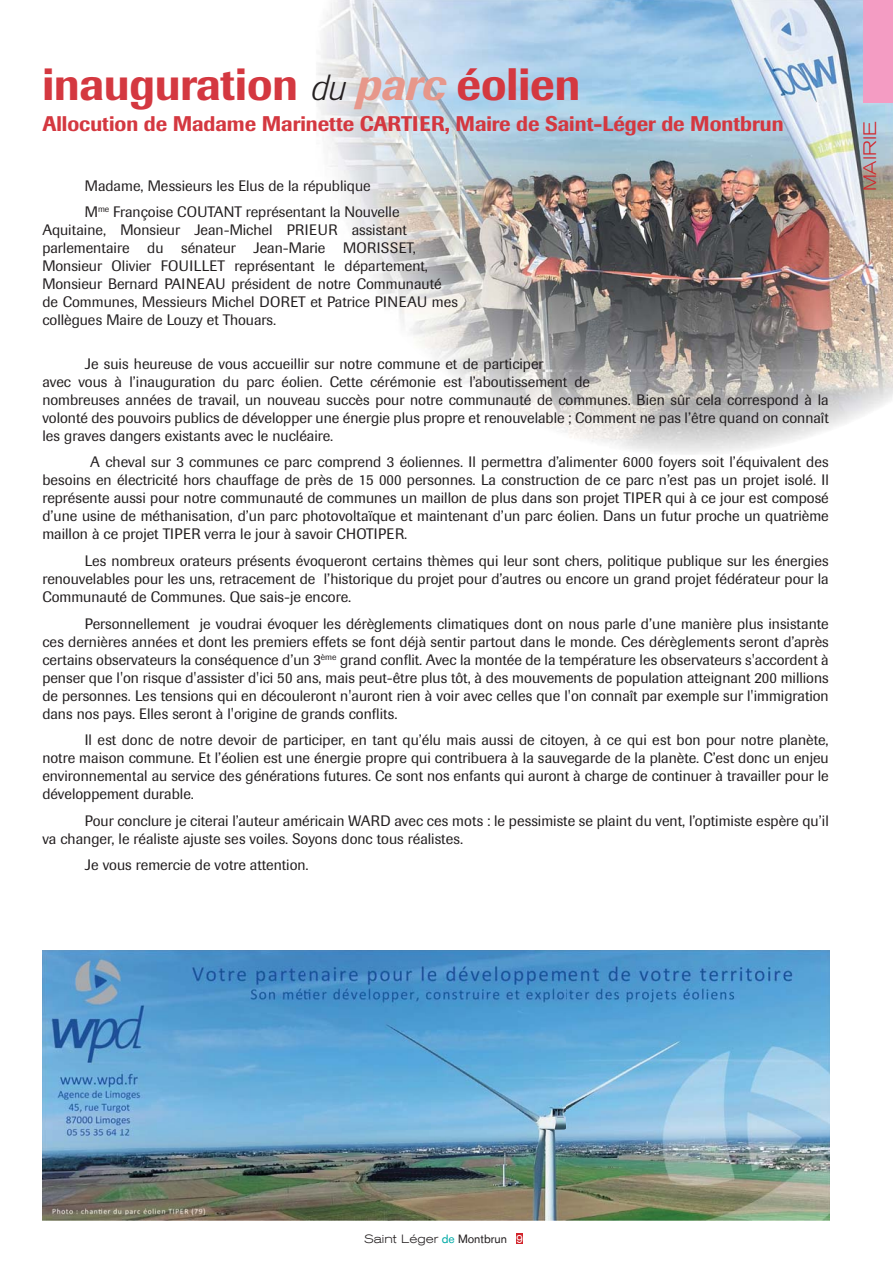
<style>
.page{position:relative;width:893px;height:1263px;background:#fff}
.page>*{position:absolute;margin:0;border:0;box-sizing:border-box;transform-origin:0 0}
.t1{font:500 45px "Imago";color:#d43840}
.t2{font:500 21px "Imago";color:#d43840}
.t3{font:300 expanded 18px "Akzidenz Grotesk BE";color:#d2232a}
.t4{font:15px/18px "Imago";color:#231f20}
.t5{font:300 expanded 12px "Akzidenz Grotesk BE";color:#231f20}
.s1{font-weight:300;font-style:italic;font-size:36px;color:#231f20}
.s2{font-style:italic;color:#e7978a}
.s3{font-weight:400;font-stretch:normal;color:#00aaa6}
.s4{font-weight:400;font-stretch:normal}
.s5{font-weight:400;font-stretch:normal;color:#fff}
</style>
<div class="page">
<div style="left:516px;top:1233px;width:7px;height:11px;background:#d2232a"></div>
<img style="left:42px;top:950px;width:787px;height:270px">
<img style="left:316px;top:0;width:315px;height:303px">
<img style="left:631px;top:0;width:261px;height:454px">
<img style="left:385px;top:303px;width:247px;height:101px">
<img style="left:496px;top:404px;width:136px;height:50px">
<div style="left:863px;top:0;width:29px;height:102px;background:#f49cc3"></div>
<h1 class="t1" style="left:42px;top:67px;width:539px">inauguration <span class="s1">du</span> <span class="s2">parc</span> éolien</h1>
<h2 class="t2" style="left:42px;top:116px;width:742px">Allocution de Madame Marinette CARTIER, Maire de Saint-Léger de Montbrun</h2>
<p class="t4" style="left:85px;top:174px;width:316px;line-height:26.5px">Madame, Messieurs les Elus de la république<br>M<sup>me</sup> Françoise COUTANT représentant la Nouvelle</p>
<p class="t4" style="left:42px;top:223px;width:417px">Aquitaine, Monsieur Jean-Michel PRIEUR assistant parlementaire du sénateur Jean-Marie MORISSET, Monsieur Olivier FOUILLET représentant le département, Monsieur Bernard PAINEAU président de notre Communauté de Communes, Messieurs Michel DORET et Patrice PINEAU mes collègues Maire de Louzy et Thouars.</p>
<p class="t4" style="left:42px;top:357px;width:788px;text-indent:43px">Je suis heureuse de vous accueillir sur notre commune et de participer<br>avec vous à l’inauguration du parc éolien. Cette cérémonie est l’aboutissement de<br>nombreuses années de travail, un nouveau succès pour notre communauté de communes. Bien sûr cela correspond à la volonté des pouvoirs publics de développer une énergie plus propre et renouvelable ; Comment ne pas l’être quand on connaît les graves dangers existants avec le nucléaire.</p>
<p class="t4" style="left:42px;top:455px;width:788px;text-align:justify;text-indent:48px">A cheval sur 3 communes ce parc comprend 3 éoliennes. Il permettra d’alimenter 6000 foyers soit l’équivalent des besoins en électricité hors chauffage de près de 15 000 personnes. La construction de ce parc n’est pas un projet isolé. Il représente aussi pour notre communauté de communes un maillon de plus dans son projet TIPER qui à ce jour est composé d’une usine de méthanisation, d’un parc photovoltaïque et maintenant d’un parc éolien. Dans un futur proche un quatrième maillon à ce projet TIPER verra le jour à savoir CHOTIPER.</p>
<p class="t4" style="left:42px;top:554px;width:788px;text-align:justify;text-indent:43px">Les nombreux orateurs présents évoqueront certains thèmes qui leur sont chers, politique publique sur les énergies renouvelables pour les uns, retracement de l’historique du projet pour d’autres ou encore un grand projet fédérateur pour la Communauté de Communes. Que sais-je encore.</p>
<p class="t4" style="left:42px;top:616px;width:788px;text-align:justify;text-indent:43px">Personnellement je voudrai évoquer les dérèglements climatiques dont on nous parle d’une manière plus insistante ces dernières années et dont les premiers effets se font déjà sentir partout dans le monde. Ces dérèglements seront d’après certains observateurs la conséquence d’un 3<sup>ème</sup> grand conflit. Avec la montée de la température les observateurs s'accordent à penser que l'on risque d'assister d'ici 50 ans, mais peut-être plus tôt, à des mouvements de population atteignant 200 millions de personnes. Les tensions qui en découleront n'auront rien à voir avec celles que l'on connaît par exemple sur l'immigration dans nos pays. Elles seront à l'origine de grands conflits.</p>
<p class="t4" style="left:42px;top:733px;width:788px;text-align:justify;text-indent:43px">Il est donc de notre devoir de participer, en tant qu’élu mais aussi de citoyen, à ce qui est bon pour notre planète, notre maison commune. Et l’éolien est une énergie propre qui contribuera à la sauvegarde de la planète. C’est donc un enjeu environnemental au service des générations futures. Ce sont nos enfants qui auront à charge de continuer à travailler pour le développement durable.</p>
<p class="t4" style="left:42px;top:813px;width:788px;text-indent:43px">Pour conclure je citerai l’auteur américain WARD avec ces mots : le pessimiste se plaint du vent, l’optimiste espère qu’il va changer, le réaliste ajuste ses voiles. Soyons donc tous réalistes.</p>
<p class="t4" style="left:85px;top:858px;width:225px">Je vous remercie de votre attention.</p>
<p class="t3" style="left:862px;top:191px;width:72px;rotate:-90deg">MAIRIE</p>
<p class="t5" style="left:364px;top:1234px;width:160px">Saint Léger <span class="s3">de</span> <span class="s4">Montbrun</span> <span class="s5">9</span></p>
</div>
